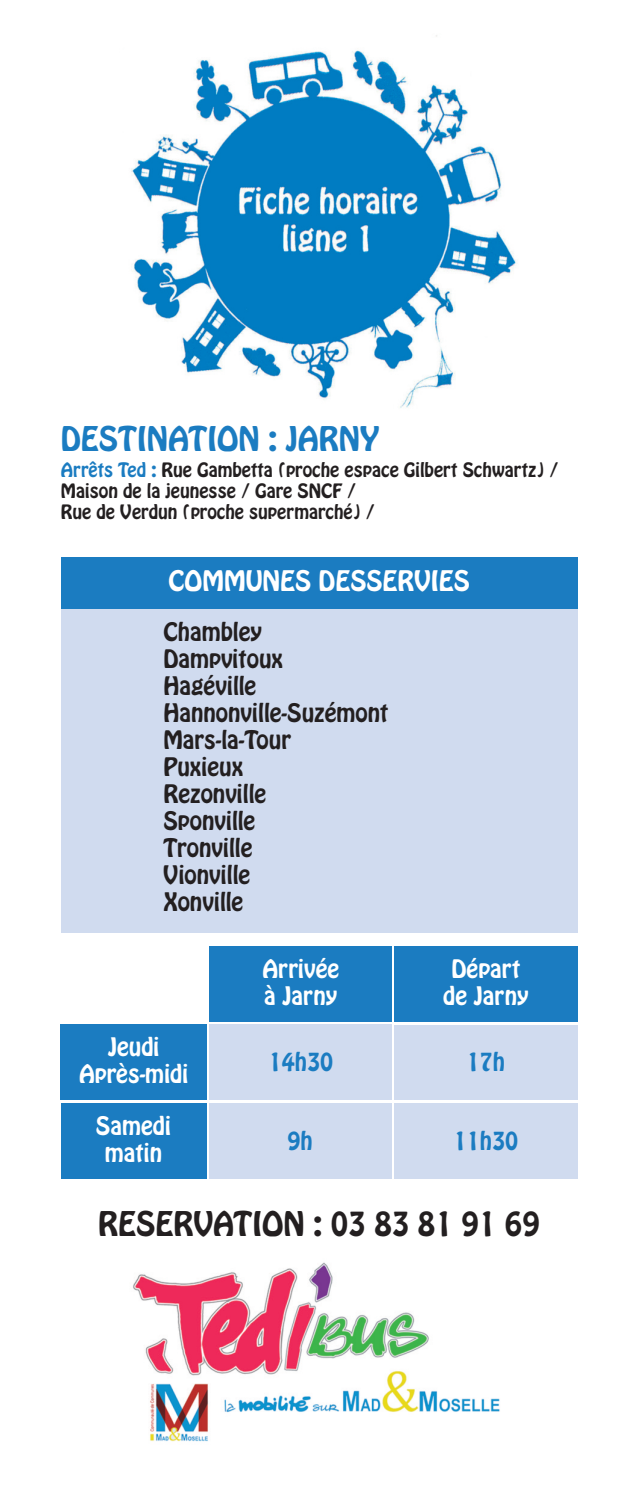
<style>
.page{position:relative;width:638px;height:1489px;background:#fff}
.page>*{position:absolute;margin:0;border:0;box-sizing:border-box;transform-origin:0 0}
.t1{font:30px "Hobo Std";color:#231f20}
.t2{font:30px "Hobo Std";color:#1b7cc1}
.t3{font:25px "Hobo Std";color:#fff}
.t4{font:22.5px/27px "Hobo Std";color:#231f20}
.t5{font:22.5px/27px "Hobo Std";color:#fff;text-align:center}
.t6{font:22.5px "Hobo Std";color:#1b7cc1}
.t7{font:17.5px/21px "Hobo Std";color:#231f20}
.s1{color:#1b7cc1}
</style>
<div class="page">
<img style="left:131px;top:35px;width:385px;height:373px">
<img style="left:133px;top:1262px;width:367px;height:180px">
<div style="left:61px;top:557px;width:516px;height:54px;background:#1b7cc1"></div>
<div style="left:61px;top:609px;width:516px;height:323px;background:#d0dbef"></div>
<div style="left:210px;top:946px;width:182px;height:75px;background:#1b7cc1"></div>
<div style="left:394px;top:945px;width:183px;height:76px;background:#1b7cc1"></div>
<div style="left:61px;top:1024px;width:146px;height:75px;background:#1b7cc1"></div>
<div style="left:61px;top:1103px;width:145px;height:75px;background:#1b7cc1"></div>
<div style="left:210px;top:1024px;width:182px;height:75px;background:#d0dbef"></div>
<div style="left:394px;top:1024px;width:183px;height:75px;background:#d0dbef"></div>
<div style="left:209px;top:1103px;width:182px;height:75px;background:#d0dbef"></div>
<div style="left:394px;top:1103px;width:183px;height:75px;background:#d0dbef"></div>
<h1 class="t2" style="left:61px;top:426px;width:320px">DESTINATION : JARNY</h1>
<p class="t7" style="left:61px;top:461px;width:499px"><span class="s1">Arrêts Ted :</span> Rue Gambetta (proche espace Gilbert Schwartz) /<br>Maison de la jeunesse / Gare SNCF /<br>Rue de Verdun (proche supermarché) /</p>
<p class="t3" style="left:168px;top:570px;width:303px">COMMUNES DESSERVIES</p>
<p class="t4" style="left:163px;top:620px;width:227px">Chambley<br>Dampvitoux<br>Hagéville<br>Hannonville-Suzémont<br>Mars-la-Tour<br>Puxieux<br>Rezonville<br>Sponville<br>Tronville<br>Vionville<br>Xonville</p>
<p class="t5" style="left:79px;top:1035px;width:111px">Jeudi<br>Après-midi</p>
<p class="t5" style="left:96px;top:1114px;width:77px">Samedi matin</p>
<p class="t5" style="left:262px;top:957px;width:78px;text-align:left">Arrivée à Jarny</p>
<p class="t5" style="left:443px;top:956px;width:87px">Départ de Jarny</p>
<p class="t6" style="left:269px;top:1052px;width:66px">14h30</p>
<p class="t6" style="left:467px;top:1052px;width:40px">17h</p>
<p class="t6" style="left:287px;top:1131px;width:27px">9h</p>
<p class="t6" style="left:454px;top:1131px;width:66px">11h30</p>
<h1 class="t1" style="left:98px;top:1210px;width:443px">RESERVATION : 03 83 81 91 69</h1>
</div>
